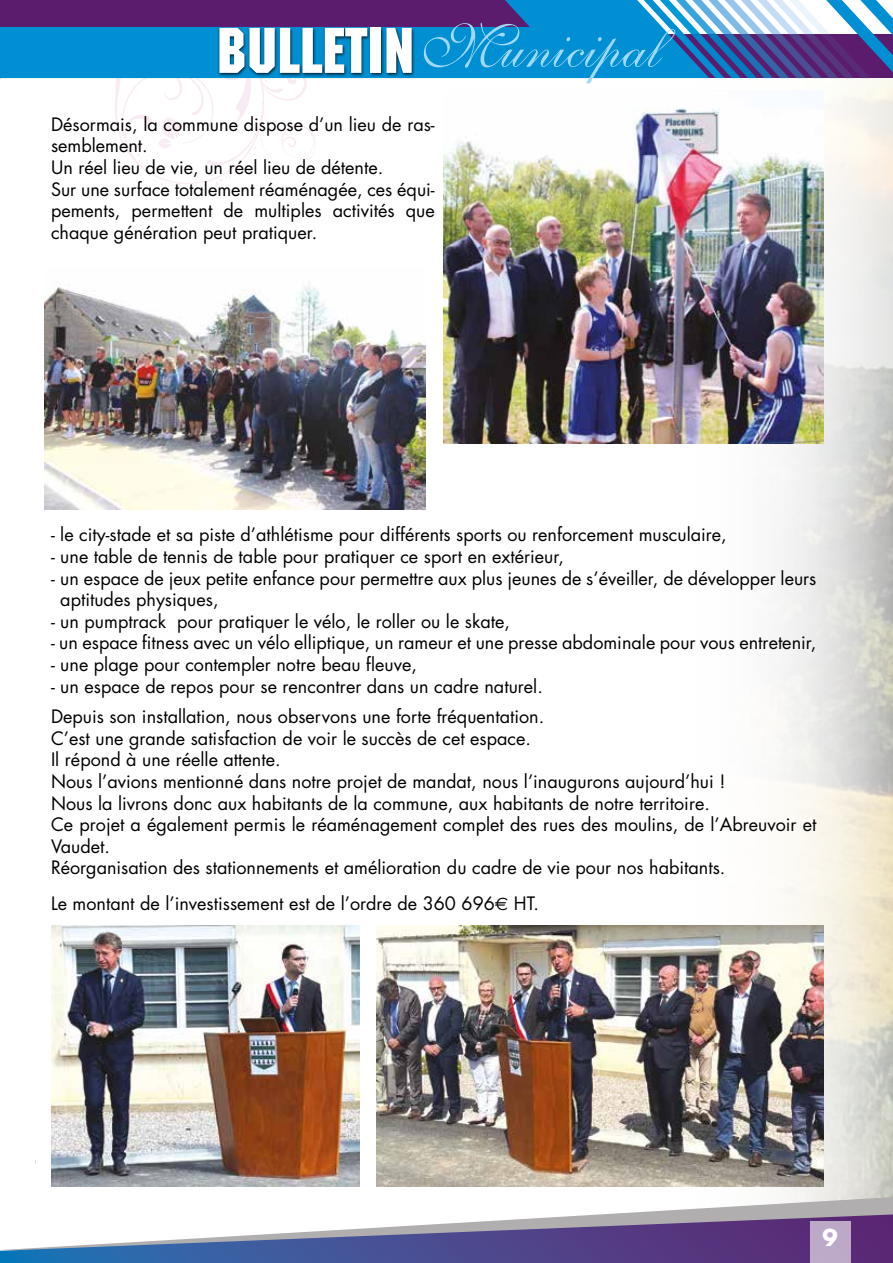
<style>
.page{position:relative;width:893px;height:1263px;background:#fff}
.page>*{position:absolute;margin:0;border:0;box-sizing:border-box;transform-origin:0 0}
.t1{font:62.85px "Shelley Volante Script";color:#a1daf8}
.t2{font:700 22.5px "Futura";color:#fff}
.t3{font:18px/21.6px "Futura";color:#000}
.s1{font-family:"Machine";color:#fff}
.s2{font-family:"Euro Sans"}
</style>
<div class="page">
<div style="left:530px;top:0;width:114px;height:78px;background:#008fd2"></div>
<svg style="left:0;top:0;width:530px;height:191px"></svg>
<svg style="left:644px;top:0;width:249px;height:78px"></svg>
<svg style="left:608px;top:1197px;width:285px;height:17px"></svg>
<svg style="left:0;top:1214px;width:893px;height:49px"></svg>
<div style="left:810px;top:1221px;width:40px;height:42px;background:#bca9c8"></div>
<img style="left:45px;top:281px;width:380px;height:228px">
<img style="left:52px;top:925px;width:308px;height:261px">
<img style="left:377px;top:925px;width:447px;height:261px">
<img style="left:443px;top:91px;width:381px;height:353px">
<div style="left:218px;top:26px;width:197px;height:51px;background:#000;opacity:.75"></div>
<h1 class="t1" style="left:217px;top:10px;width:445px"><span class="s1">BULLETIN</span>Municipal</h1>
<p class="t3" style="left:51px;top:114px;width:385px">Désormais, la commune dispose d’un lieu de ras&shy;semblement.<br>Un réel lieu de vie, un réel lieu de détente.<br>Sur une surface totalement réaménagée, ces équi&shy;pements, permettent de multiples activités que chaque génération peut pratiquer.</p>
<p class="t3" style="left:51px;top:524px;width:677px">- le city-stade et sa piste d’athlétisme pour différents sports ou renforcement musculaire,</p>
<p class="t3" style="left:51px;top:546px;width:514px">- une table de tennis de table pour pratiquer ce sport en extérieur,</p>
<p class="t3" style="left:60px;top:567px;width:758px;text-indent:-9px">- un espace de jeux petite enfance pour permettre aux plus jeunes de s’éveiller, de développer leurs aptitudes physiques,</p>
<p class="t3" style="left:51px;top:610px;width:461px">- un pumptrack pour pratiquer le vélo, le roller ou le skate,</p>
<p class="t3" style="left:51px;top:632px;width:767px">- un espace fitness avec un vélo elliptique, un rameur et une presse abdominale pour vous entretenir,</p>
<p class="t3" style="left:51px;top:654px;width:367px">- une plage pour contempler notre beau fleuve,</p>
<p class="t3" style="left:51px;top:671px;width:495px;line-height:30.6px">- un espace de repos pour se rencontrer dans un cadre naturel.<br>Depuis son installation, nous observons une forte fréquentation.</p>
<p class="t3" style="left:51px;top:727px;width:767px">C’est une grande satisfaction de voir le succès de cet espace.<br>Il répond à une réelle attente.<br>Nous l’avions mentionné dans notre projet de mandat, nous l’inaugurons aujourd’hui !<br>Nous la livrons donc aux habitants de la commune, aux habitants de notre territoire.<br>Ce projet a également permis le réaménagement complet des rues des moulins, de l’Abreuvoir et Vaudet.<br>Réorganisation des stationnements et amélioration du cadre de vie pour nos habitants.</p>
<p class="t3" style="left:51px;top:893px;width:489px">Le montant de l’investissement est de l’ordre de 360 696<span class="s2">E</span> HT.</p>
<p class="t2" style="left:823px;top:1221px;width:17px">9</p>
</div>
